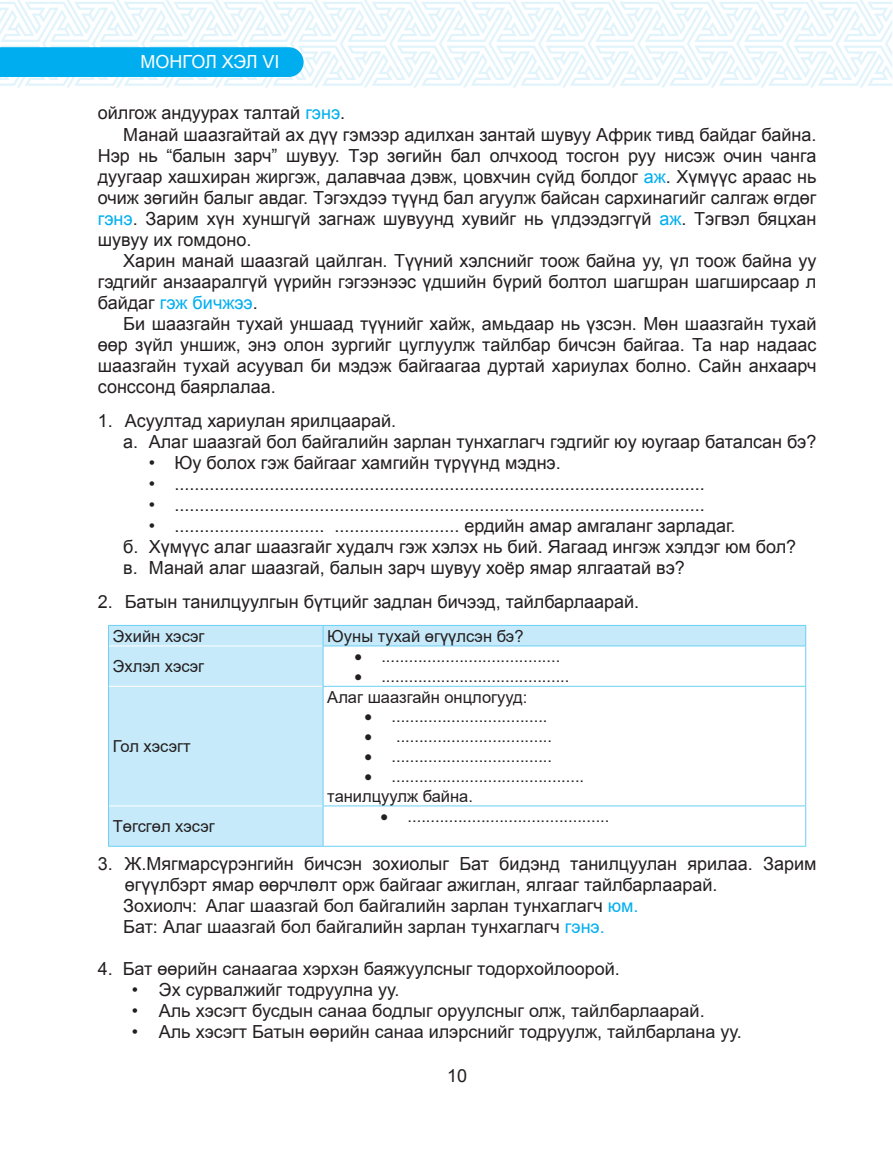
<style>
.page{position:relative;width:893px;height:1149px;background:#fff}
.page>*{position:absolute;margin:0;border:0;box-sizing:border-box;transform-origin:0 0}
.t1{font:18px/21px "MAK Arial";color:#231f20}
.t2{font:18px/21px "Arial";color:#231f20}
.t3{font:18px "MAK Arial";color:#00aeef}
.t4{font:18px "MAK Arial";letter-spacing:-.005em;color:#fff}
.t5{font:16.5px/19.8px "Arial";color:#231f20}
.s1{color:#00aeef}
.s2{color:#231f20}
</style>
<div class="page">
<svg style="left:0;top:0;width:892px;height:87px"></svg>
<div style="left:109px;top:626px;width:214px;height:219px;background:#c6eafa"></div>
<div style="left:323px;top:625px;width:483px;height:20px;background:#c6eafa"></div>
<hr style="left:109px;top:645px;width:214px;height:1px;background:#fff">
<hr style="left:109px;top:685px;width:214px;height:1px;background:#fff">
<hr style="left:109px;top:805px;width:214px;height:1px;background:#fff">
<hr style="left:323px;top:625px;width:483px;height:1px;background:#6bcff6">
<svg style="left:323px;top:626px;width:1px;height:19px"></svg>
<svg style="left:805px;top:626px;width:1px;height:19px"></svg>
<hr style="left:323px;top:645px;width:483px;height:1px;background:#6bcff6">
<hr style="left:323px;top:646px;width:1px;height:39px;background:#6bcff6">
<hr style="left:805px;top:646px;width:1px;height:39px;background:#6bcff6">
<hr style="left:323px;top:685px;width:483px;height:1px;background:#6bcff6">
<hr style="left:323px;top:686px;width:1px;height:119px;background:#6bcff6">
<hr style="left:805px;top:686px;width:1px;height:119px;background:#6bcff6">
<hr style="left:323px;top:805px;width:483px;height:1px;background:#6bcff6">
<hr style="left:323px;top:806px;width:1px;height:39px;background:#6bcff6">
<hr style="left:805px;top:806px;width:1px;height:39px;background:#6bcff6">
<hr style="left:323px;top:845px;width:483px;height:1px;background:#6bcff6">
<hr style="left:108px;top:625px;width:215px;height:1px;background:#6bcff6">
<svg style="left:108px;top:625px;width:1px;height:20px"></svg>
<hr style="left:108px;top:645px;width:1px;height:41px;background:#6bcff6">
<hr style="left:108px;top:686px;width:1px;height:119px;background:#6bcff6">
<hr style="left:108px;top:805px;width:1px;height:40px;background:#6bcff6">
<hr style="left:108px;top:845px;width:215px;height:1px;background:#6bcff6">
<p class="t4" style="left:141px;top:55px;width:140px">МОНГОЛ ХЭЛ VI</p>
<p class="t1" style="left:98px;top:104px;width:249px">ойлгож андуурах талтай <span class="s1">гэнэ</span>.</p>
<p class="t1" style="left:123px;top:125px;width:695px">Манай шаазгайтай ах дүү гэмээр адилхан зантай шувуу Африк тивд байдаг байна.</p>
<p class="t1" style="left:98px;top:146px;width:720px">Нэр нь “балын зарч” шувуу. Тэр зөгийн бал олчхоод тосгон руу нисэж очин чанга</p>
<p class="t1" style="left:98px;top:167px;width:720px">дуугаар хашхиран жиргэж, далавчаа дэвж, цовхчин сүйд болдог <span class="s1">аж</span>. Хүмүүс араас нь</p>
<p class="t1" style="left:98px;top:188px;width:720px">очиж зөгийн балыг авдаг. Тэгэхдээ түүнд бал агуулж байсан сархинагийг салгаж өгдөг</p>
<p class="t1" style="left:98px;top:209px;width:720px"><span class="s1">гэнэ</span>. Зарим хүн хуншгүй загнаж шувуунд хувийг нь үлдээдэггүй <span class="s1">аж</span>. Тэгвэл бяцхан</p>
<p class="t1" style="left:98px;top:230px;width:155px">шувуу их гомдоно.</p>
<p class="t1" style="left:123px;top:251px;width:695px">Харин манай шаазгай цайлган. Түүний хэлснийг тоож байна уу, үл тоож байна уу</p>
<p class="t1" style="left:98px;top:272px;width:720px">гэдгийг анзааралгүй үүрийн гэгээнээс үдшийн бүрий болтол шагшран шагширсаар л</p>
<p class="t3" style="left:98px;top:296px;width:161px"><span class="s2">байдаг</span> гэж бичжээ<span class="s2">.</span></p>
<p class="t1" style="left:123px;top:315px;width:695px">Би шаазгайн тухай уншаад түүнийг хайж, амьдаар нь үзсэн. Мөн шаазгайн тухай</p>
<p class="t1" style="left:98px;top:336px;width:720px">өөр зүйл уншиж, энэ олон зургийг цуглуулж тайлбар бичсэн байгаа. Та нар надаас</p>
<p class="t1" style="left:98px;top:357px;width:720px">шаазгайн тухай асуувал би мэдэж байгаагаа дуртай хариулах болно. Сайн анхаарч</p>
<p class="t1" style="left:98px;top:378px;width:179px">сонссонд баярлалаа.</p>
<p class="t1" style="left:123px;top:412px;width:695px;text-indent:-26px">1. Асуултад хариулан ярилцаарай.<br>a. Алаг шаазгай бол байгалийн зарлан тунхаглагч гэдгийг юу юугаар баталсан бэ?</p>
<p class="t1" style="left:149px;top:454px;width:413px">• Юу болох гэж байгааг хамгийн түрүүнд мэднэ.</p>
<p class="t1" style="left:149px;top:475px;width:557px">• ..........................................................................................................</p>
<p class="t1" style="left:149px;top:496px;width:557px">• ..........................................................................................................</p>
<p class="t1" style="left:123px;top:517px;width:674px;text-indent:26px">• .............................. ......................... ердийн амар амгаланг зарладаг.<br>б. Хүмүүс алаг шаазгайг худалч гэж хэлэх нь бий. Яагаад ингэж хэлдэг юм бол? в. Манай алаг шаазгай, балын зарч шувуу хоёр ямар ялгаатай вэ?</p>
<p class="t1" style="left:98px;top:592px;width:543px">2. Батын танилцуулгын бүтцийг задлан бичээд, тайлбарлаарай.</p>
<p class="t5" style="left:113px;top:625px;width:93px">Эхийн хэсэг</p>
<p class="t5" style="left:327px;top:625px;width:198px">Юуны тухай өгүүлсэн бэ?</p>
<p class="t5" style="left:113px;top:656px;width:93px">Эхлэл хэсэг</p>
<p class="t5" style="left:354px;top:646px;width:207px">• .......................................</p>
<p class="t5" style="left:354px;top:666px;width:217px">• .........................................</p>
<p class="t5" style="left:113px;top:736px;width:79px">Гол хэсэгт</p>
<p class="t5" style="left:327px;top:686px;width:202px">Алаг шаазгайн онцлогууд:</p>
<p class="t5" style="left:365px;top:706px;width:184px">• ..................................</p>
<p class="t5" style="left:365px;top:726px;width:189px">• ..................................</p>
<p class="t5" style="left:365px;top:746px;width:189px">• ...................................</p>
<p class="t5" style="left:327px;top:765px;width:258px;text-indent:37px">• .......................................... танилцуулж байна.</p>
<p class="t5" style="left:381px;top:806px;width:230px">• ............................................</p>
<p class="t1" style="left:125px;top:854px;width:693px;text-indent:-27px">3. Ж.Мягмарсүрэнгийн бичсэн зохиолыг Бат бидэнд танилцуулан ярилаа. Зарим өгүүлбэрт ямар өөрчлөлт орж байгааг ажиглан, ялгааг тайлбарлаарай.</p>
<p class="t2" style="left:123px;top:895px;width:517px">Зохиолч: Алаг шаазгай бол байгалийн зарлан тунхаглагч <span class="s1">юм.<br></span>Бат: Алаг шаазгай бол байгалийн зарлан тунхаглагч <span class="s1">гэнэ.</span></p>
<p class="t2" style="left:98px;top:957px;width:524px">4. Бат өөрийн санаагаа хэрхэн баяжуулсныг тодорхойлоорой.</p>
<p class="t2" style="left:132px;top:978px;width:269px">• Эх сурвалжийг тодруулна уу.</p>
<p class="t2" style="left:132px;top:999px;width:574px">• Аль хэсэгт бусдын санаа бодлыг оруулсныг олж, тайлбарлаарай.</p>
<p class="t2" style="left:132px;top:1020px;width:611px">• Аль хэсэгт Батын өөрийн санаа илэрснийг тодруулж, тайлбарлана уу.</p>
<p class="t5" style="left:113px;top:816px;width:104px">Төгсгөл хэсэг</p>
<p class="t1" style="left:447px;top:1066px;width:22px">10</p>
</div>
